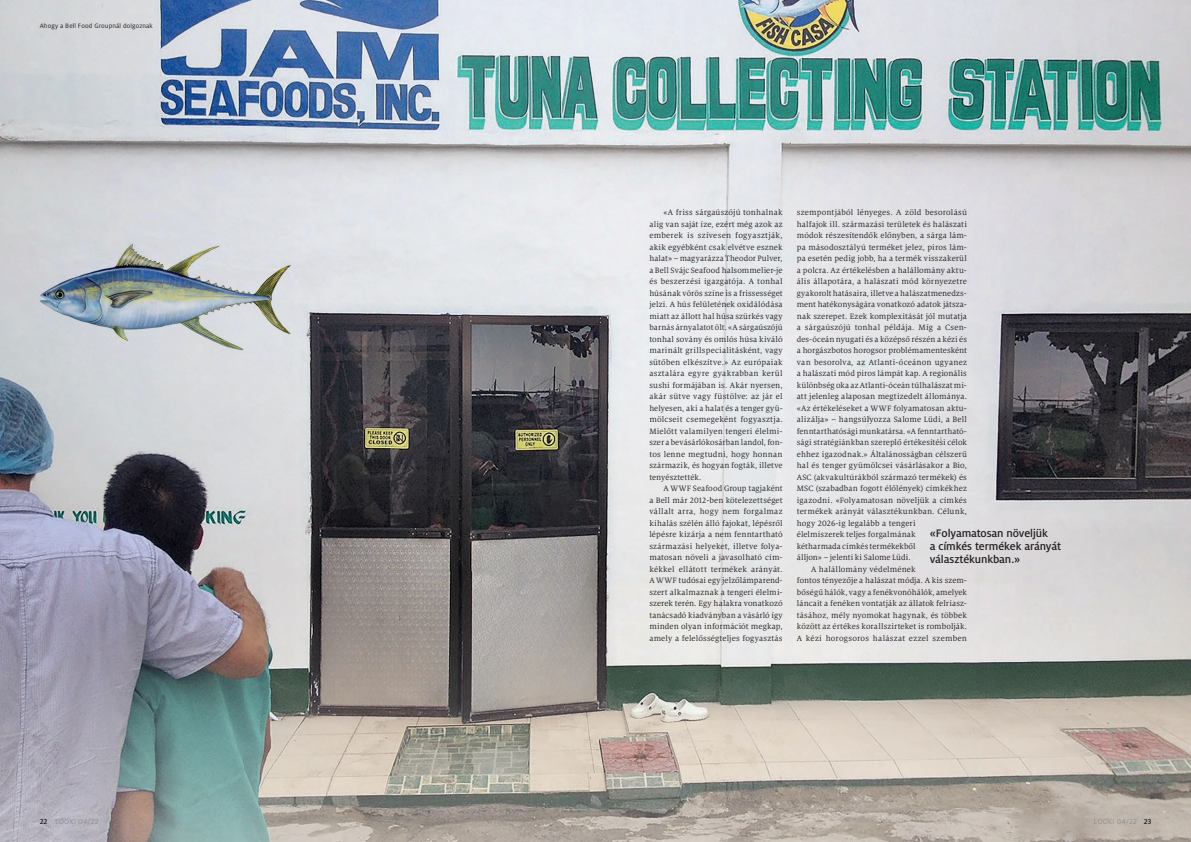
<style>
.page{position:relative;width:1191px;height:842px;background:#fff}
.page>*{position:absolute;margin:0;border:0;box-sizing:border-box;transform-origin:0 0}
.t1{font:500 12px/13px "Milo Pro";letter-spacing:-.01em;color:#231f20}
.t2{font:8.5px/11.5px "Milo Serif Pro";letter-spacing:.015em;color:#231f20;text-align:justify}
.t3{font:300 8px "Milo Pro";letter-spacing:.03em;color:#808285}
.t4{font:7px "Milo Pro";letter-spacing:.02em;color:#231f20}
.s1{font-weight:500;color:#231f20}
</style>
<div class="page">
<img style="left:0;top:0;width:1191px;height:842px">
<img style="left:26px;top:237px;width:272px;height:128px">
<p class="t4" style="left:40px;top:22px;width:114px">Ahogy a Bell Food Groupnál dolgoznak</p>
<p class="t2" style="left:649px;top:207px;width:135px;text-indent:14px">«A friss sárgaúszójú tonhalnak alig van saját íze, ezért még azok az emberek is szívesen fogyasztják, akik egyébként csak elvétve esznek halat» – magyarázza Theodor Pulver, a Bell Svájc Seafood halsommelier-je és beszerzési igazgatója. A tonhal húsának vörös színe is a frissességet jelzi. A hús felületének oxidálódása miatt az állott hal húsa szürkés vagy barnás árnyalatot ölt. «A sárgaúszójú tonhal sovány és omlós húsa kiváló marinált grillspecialitásként, vagy sütőben elkészítve.» Az európaiak asztalára egyre gyakrabban kerül sushi formájában is. Akár nyersen, akár sütve vagy füstölve: az jár el helyesen, aki a halat és a tenger gyü&shy;mölcseit csemegeként fogyasztja.<br>Mielőtt valamilyen tengeri élelmi&shy;szer a bevásárlókosárban landol, fon&shy;tos lenne megtudni, hogy honnan származik, és hogyan fogták, illetve tenyésztették.</p>
<p class="t2" style="left:649px;top:483px;width:135px;text-indent:14px">A WWF Seafood Group tagjaként a Bell már 2012-ben kötelezettséget vállalt arra, hogy nem forgalmaz kihalás szélén álló fajokat, lépésről lépésre kizárja a nem fenntartható származási helyeket, illetve folya&shy;matosan növeli a javasolható cím&shy;kékkel ellátott termékek arányát.<br>A WWF tudósai egy jelzőlámparend&shy;szert alkalmaznak a tengeri élelmi&shy;szerek terén. Egy halakra vonatkozó tanácsadó kiadványban a vásárló így minden olyan információt megkap, amely a felelősségteljes fogyasztás</p>
<p class="t2" style="left:797px;top:207px;width:172px">szempontjából lényeges. A zöld besorolású</p>
<p class="t2" style="left:797px;top:218px;width:172px">halfajok ill. származási területek és halászati</p>
<p class="t2" style="left:797px;top:230px;width:172px">módok részesítendők előnyben, a sárga lám-</p>
<p class="t2" style="left:797px;top:241px;width:172px">pa másodosztályú terméket jelez, piros lám-</p>
<p class="t2" style="left:797px;top:253px;width:172px">pa esetén pedig jobb, ha a termék visszakerül</p>
<p class="t2" style="left:797px;top:264px;width:172px">a polcra. Az értékelésben a halállomány aktu-</p>
<p class="t2" style="left:797px;top:276px;width:172px">ális állapotára, a halászati mód környezetre</p>
<p class="t2" style="left:797px;top:287px;width:172px">gyakorolt hatásaira, illetve a halászatmenedzs-</p>
<p class="t2" style="left:797px;top:299px;width:172px">ment hatékonyságára vonatkozó adatok játsza-</p>
<p class="t2" style="left:797px;top:310px;width:172px">nak szerepet. Ezek komplexitását jól mutatja</p>
<p class="t2" style="left:797px;top:322px;width:172px">a sárgaúszójú tonhal példája. Míg a Csen-</p>
<p class="t2" style="left:797px;top:333px;width:172px">des-óceán nyugati és a középső részén a kézi és</p>
<p class="t2" style="left:797px;top:345px;width:172px">a horgászbotos horogsor problémamentesként</p>
<p class="t2" style="left:797px;top:356px;width:172px">van besorolva, az Atlanti-óceánon ugyanez</p>
<p class="t2" style="left:797px;top:368px;width:172px">a halászati mód piros lámpát kap. A regionális</p>
<p class="t2" style="left:797px;top:379px;width:172px">különbség oka az Atlanti-óceán túlhalászat mi-</p>
<p class="t2" style="left:797px;top:391px;width:172px">att jelenleg alaposan megtizedelt állománya.</p>
<p class="t2" style="left:797px;top:402px;width:172px">«Az értékeléseket a WWF folyamatosan aktu-</p>
<p class="t2" style="left:797px;top:414px;width:172px">alizálja» – hangsúlyozza Salome Lüdi, a Bell</p>
<p class="t2" style="left:797px;top:425px;width:172px">fenntarthatósági munkatársa. «A fenntartható-</p>
<p class="t2" style="left:797px;top:437px;width:172px">sági stratégiánkban szereplő értékesítési célok</p>
<p class="t2" style="left:797px;top:448px;width:172px">ehhez igazodnak.» Általánosságban célszerű</p>
<p class="t2" style="left:797px;top:460px;width:172px">hal és tenger gyümölcsei vásárlásakor a Bio,</p>
<p class="t2" style="left:797px;top:471px;width:172px">ASC (akvakultúrákból származó termékek) és</p>
<p class="t2" style="left:797px;top:483px;width:172px">MSC (szabadban fogott élőlények) címkékhez</p>
<p class="t2" style="left:797px;top:494px;width:172px">igazodni. «Folyamatosan növeljük a címkés</p>
<p class="t2" style="left:797px;top:506px;width:172px">termékek arányát választékunkban. Célunk,</p>
<p class="t2" style="left:797px;top:517px;width:120px">hogy 2026-ig legalább a tengeri</p>
<p class="t2" style="left:797px;top:529px;width:120px">élelmiszerek teljes forgalmának</p>
<p class="t2" style="left:797px;top:540px;width:120px">kétharmada címkés termékekből</p>
<p class="t2" style="left:797px;top:552px;width:115px">álljon» – jelenti ki Salome Lüdi.</p>
<p class="t2" style="left:811px;top:563px;width:106px">A halállomány védelmének</p>
<p class="t2" style="left:797px;top:575px;width:172px">fontos tényezője a halászat módja. A kis szem-</p>
<p class="t2" style="left:797px;top:586px;width:172px">bőségű hálók, vagy a fenékvonóhálók, amelyek</p>
<p class="t2" style="left:797px;top:598px;width:172px">láncait a fenéken vontatják az állatok felriasz-</p>
<p class="t2" style="left:797px;top:609px;width:172px">tásához, mély nyomokat hagynak, és többek</p>
<p class="t2" style="left:797px;top:621px;width:172px">között az értékes korallszirteket is rombolják.</p>
<p class="t2" style="left:797px;top:632px;width:172px">A kézi horogsoros halászat ezzel szemben</p>
<h1 class="t1" style="left:929px;top:527px;width:133px">«Folyamatosan növeljük<br>a címkés termékek arányát választékunkban.»</h1>
<p class="t3" style="left:40px;top:817px;width:60px"><span class="s1">22</span> LOOK! 04/22</p>
<p class="t3" style="left:1093px;top:817px;width:59px">LOOK! 04/22 <span class="s1">23</span></p>
</div>
